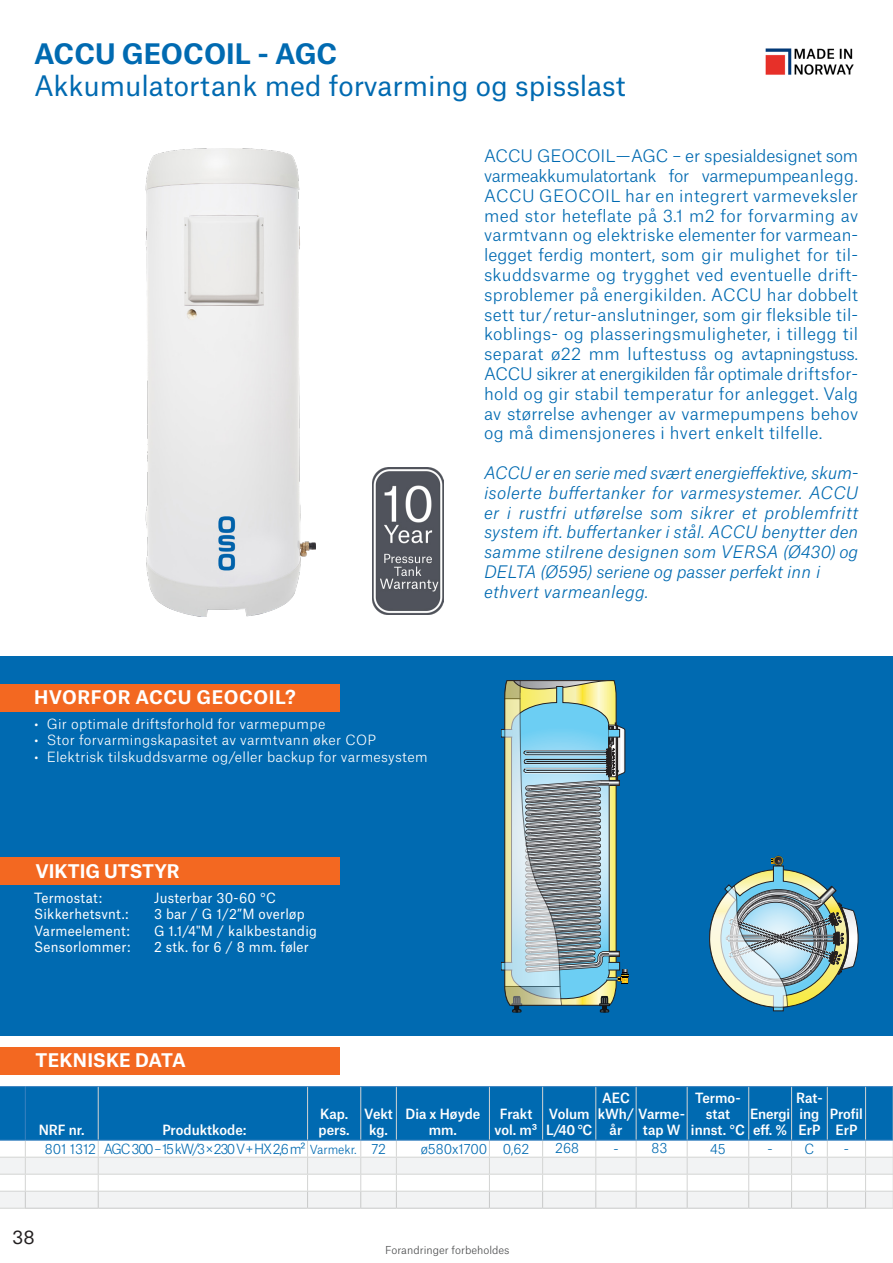
<style>
.page{position:relative;width:893px;height:1263px;background:#fff}
.page>*{position:absolute;margin:0;border:0;box-sizing:border-box;transform-origin:0 0}
.Overskrift_2{font:27px "Atlas Grotesk";color:#006ab1}
.Sideoverskrift_OSO_B{font:700 27px "Atlas Grotesk";color:#006ab1}
.Brødtekst__-_oso_blu{font:700 18px "Atlas Grotesk";letter-spacing:.01em;color:#fff}
.Brødtekst__-_oso_blu-2{font:700 18px "Atlas Grotesk";letter-spacing:.03em;color:#fff}
.t1{font:18px "Atlas Grotesk";color:#231f20}
.Brødtekst__-_oso_blu-3{font:300 16.5px/19.8px "Atlas Grotesk";letter-spacing:.02em;color:#006ab1;text-align:justify}
.Brødtekst__-_oso_blu-4{font:italic 300 16.5px/19.8px "Atlas Grotesk";letter-spacing:-.01em;color:#006ab1;text-align:justify}
.Brødtekst__-_oso_blu-5{font:italic 300 16.5px "Atlas Grotesk";letter-spacing:.02em;color:#006ab1}
.Tabell_heading{font:500 13.5px/16.2px "Atlas Grotesk";color:#fff;text-align:center;scale:.95 1}
.t2{font:300 13.5px "Atlas Grotesk";letter-spacing:.02em;color:#fff}
.Faktatekst_85{font:13.5px "Atlas Grotesk";letter-spacing:.02em;color:#fff;scale:.95 1}
.Tabell_tekst{font:300 13.5px "Atlas Grotesk";letter-spacing:-.015em;color:#006ab1;scale:.95 1}
.Tabell_tekst-2{font:300 13.5px "Atlas Grotesk";letter-spacing:-.1em;color:#006ab1;scale:.95 1}
.Tabell_tekst-3{font:300 12px "Atlas Grotesk";letter-spacing:-.005em;color:#006ab1;scale:.95 1}
.t3{font:300 10.5px "Atlas Grotesk";color:#4b4c4d}
</style>
<div class="page">
<div style="left:0;top:656px;width:893px;height:380px;background:#006ab1"></div>
<div style="left:0;top:857px;width:340px;height:27px;background:#f36821"></div>
<div style="left:0;top:1047px;width:340px;height:28px;background:#f36821"></div>
<div style="left:0;top:684px;width:340px;height:27px;background:#f36821"></div>
<img style="left:372px;top:467px;width:71px;height:147px">
<div style="left:501px;top:962px;width:11px;height:8px;background:#6bcff6;border:1px solid #231f20"></div>
<div style="left:501px;top:729px;width:11px;height:8px;background:#6bcff6;border:1px solid #231f20"></div>
<svg style="left:504px;top:680px;width:125px;height:332px;background:#8da8aa"></svg>
<img style="left:145px;top:149px;width:170px;height:468px">
<svg style="left:709px;top:856px;width:149px;height:155px"></svg>
<div style="left:0;top:1087px;width:892px;height:53px;background:#006ab1"></div>
<hr style="left:98px;top:1087px;width:1px;height:53px;background:#d3d4d3">
<hr style="left:307px;top:1087px;width:1px;height:53px;background:#d3d4d3">
<hr style="left:360px;top:1087px;width:1px;height:53px;background:#d3d4d3">
<hr style="left:396px;top:1087px;width:1px;height:53px;background:#d3d4d3">
<hr style="left:489px;top:1087px;width:1px;height:53px;background:#d3d4d3">
<hr style="left:542px;top:1087px;width:1px;height:53px;background:#d3d4d3">
<hr style="left:595px;top:1087px;width:1px;height:53px;background:#d3d4d3">
<hr style="left:636px;top:1087px;width:1px;height:53px;background:#d3d4d3">
<hr style="left:687px;top:1087px;width:1px;height:53px;background:#d3d4d3">
<hr style="left:748px;top:1087px;width:1px;height:53px;background:#d3d4d3">
<hr style="left:791px;top:1087px;width:1px;height:53px;background:#d3d4d3">
<hr style="left:827px;top:1087px;width:1px;height:53px;background:#d3d4d3">
<hr style="left:865px;top:1087px;width:1px;height:53px;background:#d3d4d3">
<hr style="left:892px;top:1087px;width:1px;height:53px;background:#d3d4d3">
<svg style="left:0;top:1086px;width:25px;height:1px"></svg>
<hr style="left:25px;top:1086px;width:73px;height:1px;background:#3a82c0">
<hr style="left:25px;top:1087px;width:1px;height:53px;background:#3a82c0">
<hr style="left:98px;top:1086px;width:210px;height:1px;background:#3a82c0">
<hr style="left:308px;top:1086px;width:53px;height:1px;background:#3a82c0">
<hr style="left:361px;top:1086px;width:35px;height:1px;background:#3a82c0">
<hr style="left:396px;top:1086px;width:93px;height:1px;background:#3a82c0">
<hr style="left:489px;top:1086px;width:54px;height:1px;background:#3a82c0">
<hr style="left:543px;top:1086px;width:53px;height:1px;background:#3a82c0">
<hr style="left:596px;top:1086px;width:40px;height:1px;background:#3a82c0">
<hr style="left:636px;top:1086px;width:51px;height:1px;background:#3a82c0">
<hr style="left:687px;top:1086px;width:62px;height:1px;background:#3a82c0">
<hr style="left:749px;top:1086px;width:43px;height:1px;background:#3a82c0">
<hr style="left:792px;top:1086px;width:35px;height:1px;background:#3a82c0">
<hr style="left:827px;top:1086px;width:39px;height:1px;background:#3a82c0">
<svg style="left:866px;top:1086px;width:27px;height:1px"></svg>
<svg style="left:0;top:1140px;width:893px;height:69px"></svg>
<img style="left:765px;top:48px;width:89px;height:27px">
<p class="Sideoverskrift_OSO_B" style="left:34px;top:31px;width:305px">ACCU GEOCOIL - AGC</p>
<p class="Overskrift_2" style="left:34px;top:64px;width:593px">Akkumulatortank med forvarming og spisslast</p>
<p class="Brødtekst__-_oso_blu-2" style="left:34px;top:682px;width:263px">HVORFOR ACCU GEOCOIL?</p>
<p class="t2" style="left:34px;top:713px;width:293px">• Gir optimale driftsforhold for varmepumpe</p>
<p class="t2" style="left:34px;top:729px;width:344px">• Stor forvarmingskapasitet av varmtvann øker COP</p>
<p class="t2" style="left:34px;top:746px;width:395px">• Elektrisk tilskuddsvarme og/eller backup for varmesystem</p>
<p class="Brødtekst__-_oso_blu" style="left:36px;top:856px;width:146px">VIKTIG UTSTYR</p>
<p class="Faktatekst_85" style="left:34px;top:887px;width:73px">Termostat:</p>
<p class="Faktatekst_85" style="left:154px;top:887px;width:130px">Justerbar 30-60 °C</p>
<p class="Faktatekst_85" style="left:34px;top:903px;width:101px">Sikkerhetsvnt.:</p>
<p class="Faktatekst_85" style="left:154px;top:903px;width:160px">3 bar / G 1/2”M overløp</p>
<p class="Faktatekst_85" style="left:34px;top:920px;width:102px">Varmeelement:</p>
<p class="Faktatekst_85" style="left:154px;top:920px;width:173px">G 1.1/4"M / kalkbestandig</p>
<p class="Faktatekst_85" style="left:34px;top:936px;width:103px">Sensorlommer:</p>
<p class="Faktatekst_85" style="left:154px;top:936px;width:165px">2 stk. for 6 / 8 mm. føler</p>
<p class="Brødtekst__-_oso_blu" style="left:36px;top:1045px;width:152px">TEKNISKE DATA</p>
<p class="Brødtekst__-_oso_blu-3" style="left:484px;top:144px;width:376px">ACCU GEOCOIL—AGC – er spesialdesignet som varmeakkumulatortank for varmepumpeanlegg.<br>ACCU GEOCOIL har en integrert varmeveksler med stor heteflate på 3.1 m2 for forvarming av varmtvann og elektriske elementer for varmean&shy;legget ferdig montert, som gir mulighet for til&shy;skuddsvarme og trygghet ved eventuelle drift&shy;sproblemer på energikilden. ACCU har dobbelt sett tur/retur-anslutninger, som gir fleksible til-</p>
<p class="Brødtekst__-_oso_blu-3" style="left:484px;top:323px;width:376px">koblings- og plasseringsmuligheter, i tillegg til separat ø22 mm luftestuss og avtapningstuss.<br>ACCU sikrer at energikilden får optimale driftsfor&shy;hold og gir stabil temperatur for anlegget. Valg av størrelse avhenger av varmepumpens behov og må dimensjoneres i hvert enkelt tilfelle.</p>
<p class="Brødtekst__-_oso_blu-4" style="left:484px;top:461px;width:376px">ACCU er en serie med svært energieffektive, skum-</p>
<p class="Brødtekst__-_oso_blu-4" style="left:484px;top:481px;width:376px">isolerte buffertanker for varmesystemer. ACCU er i rustfri utførelse som sikrer et problemfritt system ift. buffertanker i stål. ACCU benytter den samme stilrene designen som VERSA (Ø430) og DELTA (Ø595) seriene og passer perfekt inn i</p>
<p class="Brødtekst__-_oso_blu-5" style="left:484px;top:578px;width:166px">ethvert varmeanlegg.</p>
<p class="Tabell_heading" style="left:39px;top:1120px;width:50px">NRF nr.</p>
<p class="Tabell_heading" style="left:162px;top:1120px;width:90px">Produktkode:</p>
<p class="Tabell_heading" style="left:320px;top:1104px;width:31px">Kap.</p>
<p class="Tabell_heading" style="left:319px;top:1120px;width:34px">pers.</p>
<p class="Tabell_heading" style="left:364px;top:1104px;width:32px">Vekt</p>
<p class="Tabell_heading" style="left:369px;top:1120px;width:21px">kg.</p>
<p class="Tabell_heading" style="left:405px;top:1104px;width:80px">Dia x Høyde</p>
<p class="Tabell_heading" style="left:429px;top:1120px;width:31px">mm.</p>
<p class="Tabell_heading" style="left:602px;top:1088px;width:31px">AEC</p>
<p class="Tabell_heading" style="left:610px;top:1104px;width:81px;text-align:left;text-indent:-12px">kWh/ Varme&shy;år</p>
<p class="Tabell_heading" style="left:695px;top:1088px;width:50px">Termo&shy;stat</p>
<p class="Tabell_heading" style="left:691px;top:1120px;width:58px">innst. °C</p>
<p class="Tabell_heading" style="left:796px;top:1088px;width:30px;text-align:left">Rat&shy;ing</p>
<p class="Tabell_heading" style="left:798px;top:1120px;width:25px">ErP</p>
<p class="Tabell_heading" style="left:495px;top:1104px;width:47px">Frakt vol. m³</p>
<p class="Tabell_heading" style="left:549px;top:1104px;width:44px">Volum</p>
<p class="Tabell_heading" style="left:750px;top:1104px;width:44px">Energi</p>
<p class="Tabell_heading" style="left:753px;top:1120px;width:38px">eff. %</p>
<p class="Tabell_heading" style="left:546px;top:1120px;width:50px">L/40 °C</p>
<p class="Tabell_heading" style="left:643px;top:1120px;width:41px">tap W</p>
<p class="Tabell_heading" style="left:830px;top:1104px;width:36px">Profil</p>
<p class="Tabell_heading" style="left:835px;top:1120px;width:25px">ErP</p>
<p class="Tabell_tekst" style="left:45px;top:1138px;width:55px">801 1312</p>
<p class="Tabell_tekst-2" style="left:104px;top:1138px;width:214px">AGC 300 – 15 kW/3×230 V+HX 2,6 m²</p>
<p class="Tabell_tekst-3" style="left:310px;top:1139px;width:51px">Varmekr.</p>
<p class="Tabell_tekst" style="left:371px;top:1138px;width:17px">72</p>
<p class="Tabell_tekst" style="left:421px;top:1138px;width:72px">ø580x1700</p>
<p class="Tabell_tekst" style="left:503px;top:1138px;width:29px">0,62</p>
<p class="Tabell_tekst" style="left:555px;top:1137px;width:26px">268</p>
<p class="Tabell_tekst" style="left:613px;top:1138px;width:7px">-</p>
<p class="Tabell_tekst" style="left:652px;top:1137px;width:18px">83</p>
<p class="Tabell_tekst" style="left:710px;top:1138px;width:18px">45</p>
<p class="Tabell_tekst" style="left:768px;top:1138px;width:7px">-</p>
<p class="Tabell_tekst" style="left:804px;top:1138px;width:12px">C</p>
<p class="Tabell_tekst" style="left:844px;top:1138px;width:7px">-</p>
<p class="t1" style="left:12px;top:1222px;width:24px">38</p>
<p class="t3" style="left:385px;top:1241px;width:126px">Forandringer forbeholdes</p>
</div>
